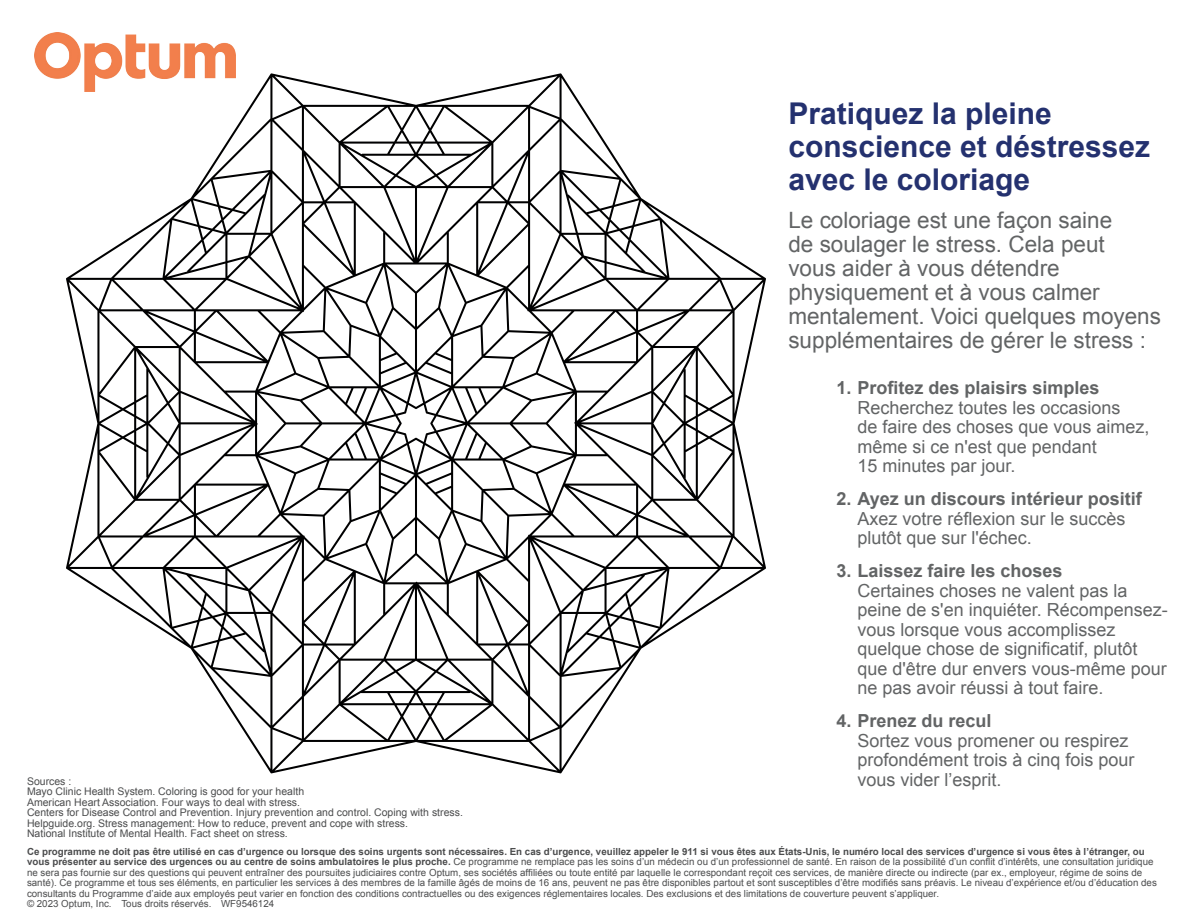
<style>
.page{position:relative;width:1188px;height:918px;background:#fff}
.page>*{position:absolute;margin:0;border:0;box-sizing:border-box;transform-origin:0 0}
.t1{font:700 30px/33px "Arial";color:#24316f}
.P2-emph{font:22.5px/24px "Arial";color:#626465}
.t2{font:18px/19.5px "Arial";color:#626465}
.t3{font:10.5px "Arial";color:#4b4c4d}
.t4{font:9.75px/10.5px "Arial";color:#4b4c4d}
.s1{font-weight:700}
</style>
<div class="page">
<svg style="left:66px;top:73px;width:700px;height:700px"></svg>
<img style="left:35px;top:33px;width:201px;height:58px">
<h1 class="t1" style="left:788px;top:98px;width:363px">Pratiquez la pleine conscience et déstressez avec le coloriage</h1>
<p class="P2-emph" style="left:788px;top:208px;width:374px">Le coloriage est une façon saine<br>de soulager le stress. Cela peut<br>vous aider à vous détendre physiquement et à vous calmer mentalement. Voici quelques moyens supplémentaires de gérer le stress :</p>
<p class="t2" style="left:857px;top:379px;width:294px;text-indent:-21px"><span class="s1">1. Profitez des plaisirs simples<br></span>Recherchez toutes les occasions<br>de faire des choses que vous aimez, même si ce n'est que pendant<br>15 minutes par jour.</p>
<p class="t2" style="left:857px;top:490px;width:286px;text-indent:-21px"><span class="s1">2. Ayez un discours intérieur positif<br></span>Axez votre réflexion sur le succès plutôt que sur l'échec.</p>
<p class="t2" style="left:857px;top:562px;width:312px;text-indent:-21px"><span class="s1">3. Laissez faire les choses<br></span>Certaines choses ne valent pas la peine de s'en inquiéter. Récompensez&shy;vous lorsque vous accomplissez quelque chose de significatif, plutôt que d'être dur envers vous-même pour ne pas avoir réussi à tout faire.</p>
<p class="t2" style="left:857px;top:712px;width:279px;text-indent:-21px"><span class="s1">4. Prenez du recul<br></span>Sortez vous promener ou respirez profondément trois à cinq fois pour</p>
<p class="t3" style="left:27px;top:774px;width:46px">Sources :</p>
<p class="t2" style="left:857px;top:770px;width:146px">vous vider l’esprit.</p>
<p class="t3" style="left:27px;top:785px;width:279px">Mayo Clinic Health System. Coloring is good for your health</p>
<p class="t3" style="left:27px;top:795px;width:275px">American Heart Association. Four ways to deal with stress.</p>
<p class="t3" style="left:27px;top:806px;width:437px">Centers for Disease Control and Prevention. Injury prevention and control. Coping with stress.</p>
<p class="t3" style="left:27px;top:816px;width:383px">Helpguide.org. Stress management: How to reduce, prevent and cope with stress.</p>
<p class="t3" style="left:27px;top:827px;width:262px">National Institute of Mental Health. Fact sheet on stress.</p>
<p class="t4" style="left:27px;top:846px;width:1131px"><span class="s1">Ce programme ne doit pas être utilisé en cas d’urgence ou lorsque des soins urgents sont nécessaires. En cas d’urgence, veuillez appeler le 911 si vous êtes aux États-Unis, le numéro local des services d’urgence si vous êtes à l’étranger, ou vous présenter au service des urgences ou au centre de soins ambulatoires le plus proche.</span> Ce programme ne remplace pas les soins d’un médecin ou d’un professionnel de santé. En raison de la possibilité d’un conflit d’intérêts, une consultation juridique ne sera pas fournie sur des questions qui peuvent entraîner des poursuites judiciaires contre Optum, ses sociétés affiliées ou toute entité par laquelle le correspondant reçoit ces services, de manière directe ou indirecte (par ex., employeur, régime de soins de santé). Ce programme et tous ses éléments, en particulier les services à des membres de la famille âgés de moins de 16 ans, peuvent ne pas être disponibles partout et sont susceptibles d’être modifiés sans préavis. Le niveau d’expérience et/ou d’éducation des consultants du Programme d’aide aux employés peut varier en fonction des conditions contractuelles ou des exigences réglementaires locales. Des exclusions et des limitations de couverture peuvent s’appliquer.</p>
<p class="t4" style="left:27px;top:899px;width:249px">© 2023 Optum, Inc. Tous droits réservés. WF9546124</p>
</div>
